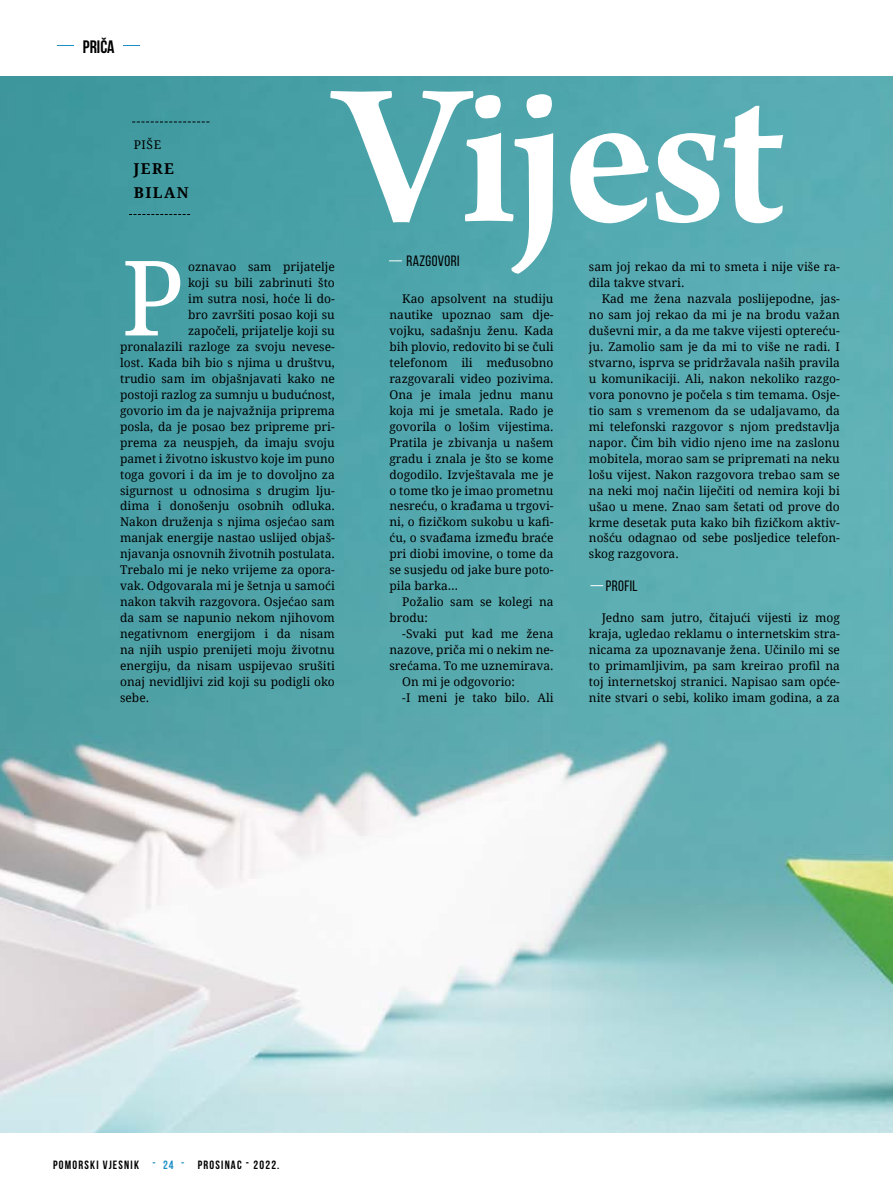
<style>
.page{position:relative;width:893px;height:1191px;background:#fff}
.page>*{position:absolute;margin:0;border:0;box-sizing:border-box;transform-origin:0 0}
.t1{font:600 212.55px "Arno Pro";letter-spacing:-.025em;color:#fff}
.t2{font:104.1px "Droid Serif";color:#fff}
.t3{font:700 18px "Bebas Neue";color:#000}
.t4{font:15px "Bebas Neue";letter-spacing:.025em;color:#000}
.t5{font:700 15px/24.5px "Droid Serif";letter-spacing:.1em;color:#000}
.t6{font:12px/15.9px "Droid Serif";color:#000;text-align:justify}
.t7{font:700 12px "Bebas Neue";letter-spacing:.1em;color:#000}
.s1{font-weight:300;color:#1e8ec7}
.s2{color:#1e8ec7}
</style>
<div class="page">
<img style="left:0;top:77px;width:893px;height:1055px">
<svg style="left:129px;top:214px;width:61px;height:1px"></svg>
<svg style="left:132px;top:122px;width:77px;height:1px"></svg>
<svg style="left:389px;top:260px;width:13px;height:1px"></svg>
<svg style="left:590px;top:585px;width:13px;height:1px"></svg>
<h3 class="t3" style="left:54px;top:37px;width:91px"><span class="s1">-</span> PRIČA <span class="s1">-</span></h3>
<h1 class="t1" style="left:335px;top:34px;width:452px">Vijest</h1>
<p class="t6" style="left:134px;top:137px;width:29px">PIŠE</p>
<p class="t5" style="left:134px;top:155px;width:57px">JERE<br>BILAN</p>
<p class="t4" style="left:406px;top:253px;width:54px">RAZGOVORI</p>
<p class="t6" style="left:389px;top:290px;width:166px;text-indent:13px">Kao apsolvent na studiju nautike upoznao sam dje&shy;vojku, sadašnju ženu. Kada bih plovio, redovito bi se čuli telefonom ili međusobno razgovarali video pozivima.<br>Ona je imala jednu manu koja mi je smetala. Rado je govorila o lošim vijestima.<br>Pratila je zbivanja u našem gradu i znala je što se kome dogodilo. Izvještavala me je o tome tko je imao prometnu nesreću, o krađama u trgovi&shy;ni, o fizičkom sukobu u kafi&shy;ću, o svađama između braće pri diobi imovine, o tome da se susjedu od jake bure poto&shy;pila barka…</p>
<p class="t6" style="left:389px;top:593px;width:166px;text-indent:13px">Požalio sam se kolegi na brodu:</p>
<p class="t6" style="left:402px;top:625px;width:153px">-Svaki put kad me žena</p>
<p class="t6" style="left:389px;top:641px;width:166px">nazove, priča mi o nekim ne-</p>
<p class="t6" style="left:389px;top:657px;width:166px">srećama. To me uznemirava.</p>
<p class="t6" style="left:402px;top:673px;width:114px">On mi je odgovorio:</p>
<p class="t6" style="left:402px;top:689px;width:153px">-I meni je tako bilo. Ali</p>
<h2 class="t2" style="left:121px;top:226px;width:64px">P</h2>
<p class="t6" style="left:188px;top:258px;width:148px">oznavao sam prijatelje</p>
<p class="t6" style="left:188px;top:274px;width:148px">koji su bili zabrinuti što</p>
<p class="t6" style="left:188px;top:290px;width:148px">im sutra nosi, hoće li do-</p>
<p class="t6" style="left:188px;top:306px;width:148px">bro završiti posao koji su</p>
<p class="t6" style="left:188px;top:322px;width:148px">započeli, prijatelje koji su</p>
<p class="t6" style="left:120px;top:338px;width:216px">pronalazili razloge za svoju nevese-</p>
<p class="t6" style="left:120px;top:354px;width:216px">lost. Kada bih bio s njima u društvu,</p>
<p class="t6" style="left:120px;top:370px;width:216px">trudio sam im objašnjavati kako ne</p>
<p class="t6" style="left:120px;top:386px;width:216px">postoji razlog za sumnju u budućnost,</p>
<p class="t6" style="left:120px;top:402px;width:216px">govorio im da je najvažnija priprema</p>
<p class="t6" style="left:120px;top:418px;width:216px">posla, da je posao bez pripreme pri-</p>
<p class="t6" style="left:120px;top:434px;width:216px">prema za neuspjeh, da imaju svoju</p>
<p class="t6" style="left:120px;top:450px;width:216px">pamet i životno iskustvo koje im puno</p>
<p class="t6" style="left:120px;top:466px;width:216px">toga govori i da im je to dovoljno za</p>
<p class="t6" style="left:120px;top:482px;width:216px">sigurnost u odnosima s drugim lju-</p>
<p class="t6" style="left:120px;top:498px;width:216px">dima i donošenju osobnih odluka.</p>
<p class="t6" style="left:120px;top:514px;width:216px">Nakon druženja s njima osjećao sam</p>
<p class="t6" style="left:120px;top:530px;width:216px">manjak energije nastao uslijed objaš-</p>
<p class="t6" style="left:120px;top:546px;width:216px">njavanja osnovnih životnih postulata.</p>
<p class="t6" style="left:120px;top:562px;width:216px">Trebalo mi je neko vrijeme za opora-</p>
<p class="t6" style="left:120px;top:577px;width:216px">vak. Odgovarala mi je šetnja u samoći</p>
<p class="t6" style="left:120px;top:593px;width:216px">nakon takvih razgovora. Osjećao sam</p>
<p class="t6" style="left:120px;top:609px;width:216px">da sam se napunio nekom njihovom</p>
<p class="t6" style="left:120px;top:625px;width:216px">negativnom energijom i da nisam</p>
<p class="t6" style="left:120px;top:641px;width:216px">na njih uspio prenijeti moju životnu</p>
<p class="t6" style="left:120px;top:657px;width:216px">energiju, da nisam uspijevao srušiti</p>
<p class="t6" style="left:120px;top:673px;width:216px">onaj nevidljivi zid koji su podigli oko</p>
<p class="t6" style="left:120px;top:689px;width:31px">sebe.</p>
<p class="t6" style="left:589px;top:259px;width:252px">sam joj rekao da mi to smeta i nije više ra&shy;dila takve stvari.</p>
<p class="t6" style="left:589px;top:290px;width:252px;text-indent:13px">Kad me žena nazvala poslijepodne, jas&shy;no sam joj rekao da mi je na brodu važan duševni mir, a da me takve vijesti optereću&shy;ju. Zamolio sam je da mi to više ne radi. I stvarno, isprva se pridržavala naših pravila u komunikaciji. Ali, nakon nekoliko razgo&shy;vora ponovno je počela s tim temama. Osje&shy;tio sam s vremenom da se udaljavamo, da mi telefonski razgovor s njom predstavlja napor. Čim bih vidio njeno ime na zaslonu mobitela, morao sam se pripremati na neku lošu vijest. Nakon razgovora trebao sam se na neki moj način liječiti od nemira koji bi ušao u mene. Znao sam šetati od prove do krme desetak puta kako bih fizičkom aktiv&shy;nošću odagnao od sebe posljedice telefon&shy;skog razgovora.</p>
<p class="t4" style="left:606px;top:578px;width:33px">PROFIL</p>
<p class="t6" style="left:589px;top:609px;width:252px;text-indent:13px">Jedno sam jutro, čitajući vijesti iz mog kraja, ugledao reklamu o internetskim stra&shy;nicama za upoznavanje žena. Učinilo mi se to primamljivim, pa sam kreirao profil na toj internetskoj stranici. Napisao sam opće&shy;nite stvari o sebi, koliko imam godina, a za</p>
<p class="t7" style="left:53px;top:1157px;width:228px">POMORSKI VJESNIK <span class="s2">- 24 -</span> PROSINAC - 2022.</p>
</div>
